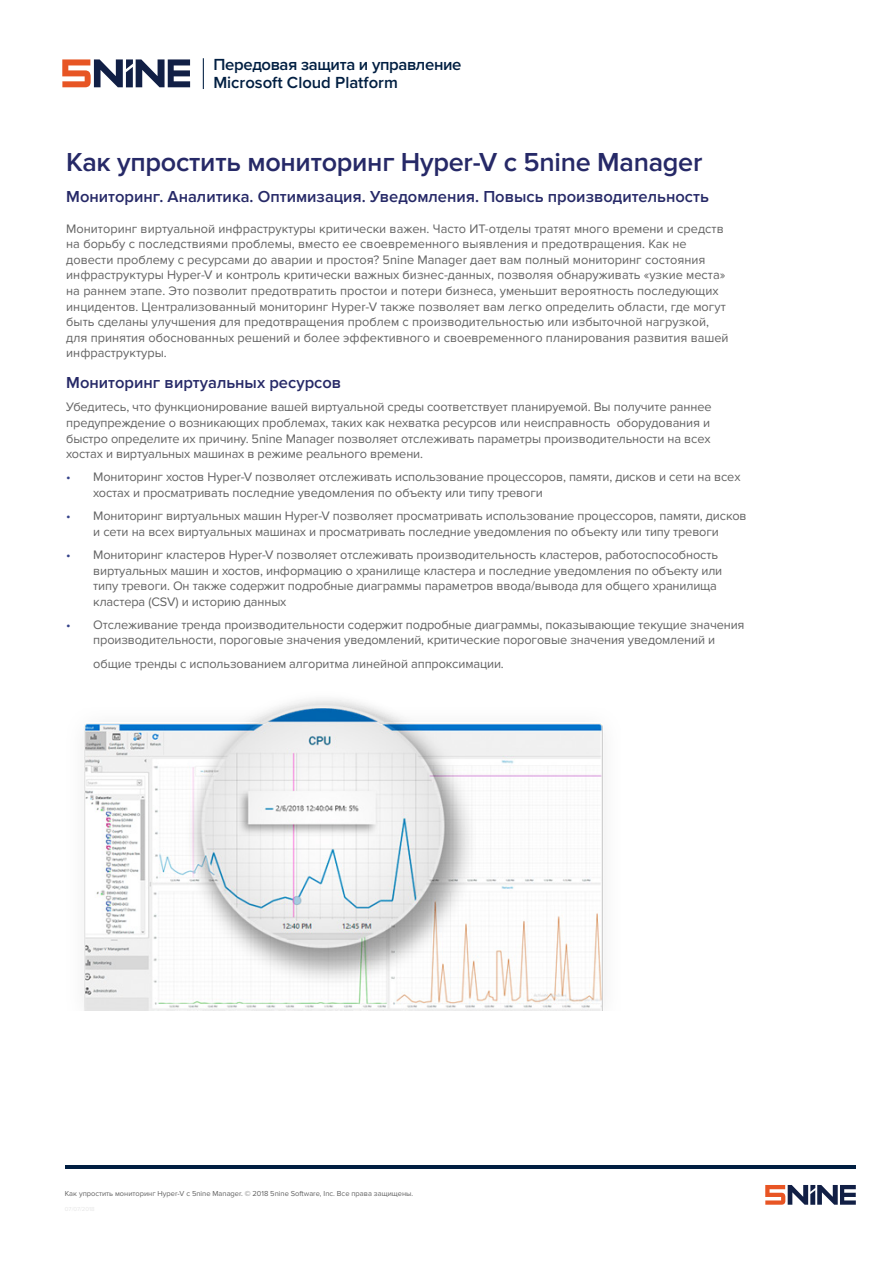
<style>
.page{position:relative;width:893px;height:1263px;background:#fff}
.page>*{position:absolute;margin:0;border:0;box-sizing:border-box;transform-origin:0 0}
.Heading_and_Quotes{font:600 27px "Proxima Nova";letter-spacing:-.01em;color:#262967}
.t1{font:600 16.65px/17.7px "Proxima Nova";letter-spacing:-.02em;color:#001e41}
.Heading_and_Quotes_1{font:600 16.5px "Proxima Nova";color:#262967}
.body{font:12.75px/15.5px "Proxima Nova";letter-spacing:-.01em;color:#646464}
.paragraph_upper_spac{font:12.75px/15.5px "Proxima Nova";letter-spacing:-.01em;color:#646464;text-align:justify}
.t2{font:7.5px "Proxima Nova";color:#646464}
.s1{color:#35438a}
</style>
<div class="page">
<svg style="left:62px;top:59px;width:128px;height:28px"></svg>
<hr style="left:203px;top:58px;width:1px;height:31px;background:#001e41">
<hr style="left:65px;top:1165px;width:791px;height:4px;background:#001e41">
<svg style="left:765px;top:1185px;width:91px;height:20px"></svg>
<img style="left:84px;top:699px;width:519px;height:311px">
<h2 class="t1" style="left:213px;top:55px;width:250px">Передовая защита и управление<br>Microsoft Cloud Platform</h2>
<p class="Heading_and_Quotes" style="left:66px;top:146px;width:638px">Как упростить мониторинг Hyper-V с 5nine Manager</p>
<p class="Heading_and_Quotes_1" style="left:66px;top:187px;width:644px">Мониторинг. Аналитика. Оптимизация. Уведомления. Повысь производительность</p>
<p class="body" style="left:66px;top:221px;width:664px">Мониторинг виртуальной инфраструктуры критически важен. Часто ИТ-отделы тратят много времени и средств на борьбу с последствиями проблемы, вместо ее своевременного выявления и предотвращения. Как не довести проблему с ресурсами до аварии и простоя? 5nine Manager дает вам полный мониторинг состояния инфраструктуры Hyper-V и контроль критически важных бизнес-данных, позволяя обнаруживать «узкие места» на раннем этапе. Это позволит предотвратить простои и потери бизнеса, уменьшит вероятность последующих инцидентов. Централизованный мониторинг Hyper-V также позволяет вам легко определить области, где могут быть сделаны улучшения для предотвращения проблем с производительностью или избыточной нагрузкой, для принятия обоснованных решений и более эффективного и своевременного планирования развития вашей инфраструктуры.</p>
<p class="Heading_and_Quotes_1" style="left:66px;top:373px;width:277px">Мониторинг виртуальных ресурсов</p>
<p class="paragraph_upper_spac" style="left:66px;top:400px;width:647px">Убедитесь, что функционирование вашей виртуальной среды соответствует планируемой. Вы получите раннее предупреждение о возникающих проблемах, таких как нехватка ресурсов или неисправность оборудования и быстро определите их причину. 5nine Manager позволяет отслеживать параметры производительности на всех хостах и виртуальных машинах в режиме реального времени.</p>
<p class="body" style="left:93px;top:469px;width:649px;text-indent:-27px"><span class="s1">•</span> Мониторинг хостов Hyper-V позволяет отслеживать использование процессоров, памяти, дисков и сети на всех хостах и просматривать последние уведомления по объекту или типу тревоги</p>
<p class="body" style="left:66px;top:508px;width:682px;text-align:center"><span class="s1">•</span> Мониторинг виртуальных машин Hyper-V позволяет просматривать использование процессоров, памяти, дисков и сети на всех виртуальных машинах и просматривать последние уведомления по объекту или типу тревоги</p>
<p class="body" style="left:93px;top:547px;width:630px;text-indent:-27px"><span class="s1">•</span> Мониторинг кластеров Hyper-V позволяет отслеживать производительность кластеров, работоспособность виртуальных машин и хостов, информацию о хранилище кластера и последние уведомления по объекту или типу тревоги. Он также содержит подробные диаграммы параметров ввода/вывода для общего хранилища кластера (CSV) и историю данных</p>
<p class="body" style="left:66px;top:617px;width:680px;text-align:center"><span class="s1">•</span> Отслеживание тренда производительности содержит подробные диаграммы, показывающие текущие значения производительности, пороговые значения уведомлений, критические пороговые значения уведомлений и</p>
<p class="body" style="left:93px;top:656px;width:412px">общие тренды с использованием алгоритма линейной аппроксимации.</p>
<p class="t2" style="left:65px;top:1189px;width:350px">Как упростить мониторинг Hyper-V с 5nine Manager. © 2018 5nine Software, Inc. Все права защищены.</p>
</div>
